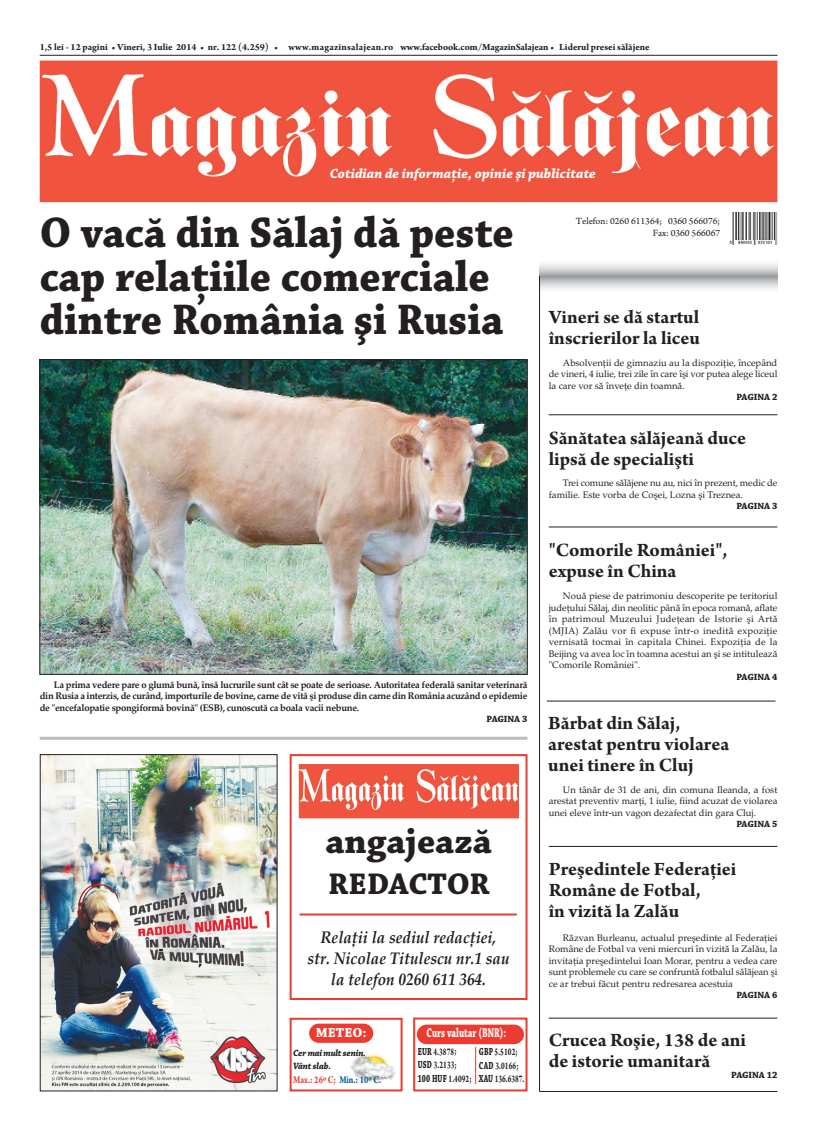
<style>
.page{position:relative;width:820px;height:1134px;background:#fff}
.page>*{position:absolute;margin:0;border:0;box-sizing:border-box;transform-origin:0 0}
.t1{font:700 45px/43px "Chaparral Pro";color:#231f20;scale:.95 1}
.t2{font:700 36.7px "Chaparral Pro";color:#231f20}
.t3{font:700 31.4px "Chaparral Pro";letter-spacing:-.005em;color:#231f20}
.t4{font:700 20px/21px "Arno Pro";color:#231f20}
.t5{font:italic 700 16.8px/21px "Palatino Linotype";color:#231f20;text-align:center;scale:.91 1}
.t6{font:italic 700 14.1px "Chaparral Pro";color:#fff}
.t7{font:700 13.8px "Chaparral Pro";letter-spacing:.005em;color:#fff}
.t8{font:700 13.6px "Chaparral Pro";color:#fff;scale:.66 1}
.t9{font:700 11px "Arno Pro";color:#ee3a2f;scale:.78 1}
.t10{font:700 10.8px/13.7px "Arno Pro";letter-spacing:.015em;color:#231f20;scale:.67 1}
.t11{font:700 10px "Arno Pro";color:#231f20}
.t12{font:10px/12px "Arno Pro";color:#231f20;text-align:right}
.t13{font:9.5px/11.5px "Palatino Linotype";color:#231f20;text-align:justify}
.t14{font:700 9.5px/11.5px "Palatino Linotype";letter-spacing:-.03em;color:#231f20;text-align:justify}
.t15{font:700 9.5px "Chaparral Pro";letter-spacing:-.01em;color:#231f20}
.t16{font:italic 700 9.5px/13.8px "Chaparral Pro";letter-spacing:-.02em;color:#231f20;scale:.95 1}
.s1{color:#005d95}
.s2{font-family:"Chaparral Pro"}
</style>
<div class="page">
<hr style="left:40px;top:55px;width:737px;height:1px;background:#231f20">
<img style="left:42px;top:756px;width:233px;height:333px">
<div style="left:40px;top:754px;width:237px;height:337px;border:1px solid #231f20"></div>
<img style="left:729px;top:212px;width:48px;height:33px">
<div style="left:40px;top:61px;width:737px;height:141px;background:#f0543e"></div>
<img style="left:43px;top:74px;width:730px;height:103px">
<hr style="left:40px;top:737px;width:487px;height:3px;background:#bcbdc0">
<img style="left:42px;top:361px;width:483px;height:311px">
<div style="left:40px;top:359px;width:487px;height:315px;border:1px solid #231f20"></div>
<div style="left:413px;top:1017px;width:114px;height:74px;border:2px solid #ee3a2f"></div>
<div style="left:416px;top:1025px;width:107px;height:19px;background:#ee3a2f;border-radius:10px"></div>
<hr style="left:475px;top:1047px;width:1px;height:37px;background:#ee3a2f">
<div style="left:289px;top:1018px;width:113px;height:73px;border:2px solid #ee3a2f"></div>
<div style="left:346px;top:1048px;width:51px;height:41px;background:#fff"></div>
<img style="left:350px;top:1055px;width:46px;height:27px">
<div style="left:309px;top:1024px;width:64px;height:19px;background:#ee3a2f;border-radius:10px"></div>
<div style="left:289px;top:754px;width:238px;height:246px;border:2px solid #ee3a2f"></div>
<hr style="left:299px;top:913px;width:217px;height:2px;background:#ee3a2f">
<div style="left:299px;top:764px;width:219px;height:54px;background:#f0543e"></div>
<img style="left:299px;top:769px;width:218px;height:40px">
<hr style="left:539px;top:276px;width:1px;height:815px;background:#231f20">
<hr style="left:539px;top:1091px;width:238px;height:1px;background:#231f20">
<hr style="left:548px;top:414px;width:229px;height:1px;background:#231f20">
<hr style="left:546px;top:700px;width:229px;height:1px;background:#231f20">
<hr style="left:548px;top:526px;width:229px;height:1px;background:#231f20">
<hr style="left:548px;top:846px;width:229px;height:1px;background:#231f20">
<hr style="left:548px;top:1017px;width:229px;height:1px;background:#231f20">
<p class="t11" style="left:40px;top:43px;width:611px">1,5 lei - 12 pagini • Vineri, 3 Iulie 2014 • nr. 122 (4.259) • www.magazinsalajean.ro www.facebook.com/MagazinSalajean • Liderul presei sălăjene</p>
<h3 class="t6" style="left:329px;top:165px;width:268px">Cotidian de informaţie, opinie şi publicitate</h3>
<h1 class="t1" style="left:40px;top:216px;width:500px">O vacă din Sălaj dă peste cap relaţiile comerciale dintre România şi Rusia</h1>
<p class="t14" style="left:40px;top:680px;width:489px;text-indent:14px">La prima vedere pare o glumă bună, însă lucrurile sunt cât se poate de serioase. Autoritatea federală sanitar veterinară din Rusia a interzis, de curând, importurile de bovine, carne de vită şi produse din carne din România acuzând o epidemie de "encefalopatie spongiformă bovină" (ESB), cunoscută ca boala vacii nebune.</p>
<p class="t15" style="left:486px;top:716px;width:42px">PAGINA 3</p>
<h2 class="t2" style="left:325px;top:827px;width:168px">angajează</h2>
<h3 class="t3" style="left:328px;top:872px;width:163px">REDACTOR</h3>
<h3 class="t5" style="left:307px;top:926px;width:223px">Relaţii la sediul redacţiei, str. Nicolae Titulescu nr.1 sau la telefon 0260 611 364.</h3>
<h3 class="t7" style="left:315px;top:1027px;width:52px">METEO:</h3>
<p class="t16" style="left:293px;top:1045px;width:78px">Cer mai mult senin.<br>Vânt slab.</p>
<p class="t9" style="left:293px;top:1076px;width:114px">Max.: 26º C; <span class="s1">Min.: 10º C.</span></p>
<h3 class="t8" style="left:426px;top:1028px;width:122px">Curs valutar (BNR):</h3>
<p class="t10" style="left:417px;top:1046px;width:82px"><span class="s2">EUR</span> 4.3878;<br><span class="s2">USD</span> 3.2133;<br><span class="s2">100 HUF</span> 1.4092;</p>
<p class="t10" style="left:479px;top:1046px;width:69px"><span class="s2">GBP</span> 5.5102;<br><span class="s2">CAD</span> 3.0166;<br><span class="s2">XAU</span> 136.6387.</p>
<p class="t12" style="left:575px;top:214px;width:146px">Telefon: 0260 611364; 0360 566076;<br>Fax: 0360 566067</p>
<h3 class="t4" style="left:548px;top:308px;width:152px">Vineri se dă startul înscrierilor la liceu</h3>
<p class="t13" style="left:548px;top:358px;width:230px;text-indent:14px">Absolvenţii de gimnaziu au la dispoziţie, începând de vineri, 4 iulie, trei zile în care îşi vor putea alege liceul la care vor să înveţe din toamnă.</p>
<p class="t15" style="left:736px;top:393px;width:42px">PAGINA 2</p>
<h3 class="t4" style="left:548px;top:429px;width:199px">Sănătatea sălăjeană duce lipsă de specialişti</h3>
<p class="t13" style="left:548px;top:478px;width:230px;text-indent:14px">Trei comune sălăjene nu au, nici în prezent, medic de familie. Este vorba de Coşei, Lozna şi Treznea.</p>
<p class="t15" style="left:736px;top:502px;width:42px">PAGINA 3</p>
<h3 class="t4" style="left:548px;top:541px;width:180px">"Comorile României", expuse în China</h3>
<p class="t13" style="left:548px;top:591px;width:230px;text-indent:14px">Nouă piese de patrimoniu descoperite pe teritoriul judeţului Sălaj, din neolitic până în epoca romană, aflate în patrimoul Muzeului Judeţean de Istorie şi Artă (MJIA) Zalău vor fi expuse într-o inedită expoziţie vernisată tocmai în capitala Chinei. Expoziţia de la Beĳing va avea loc în toamna acestui an şi se intitulează "Comorile României".</p>
<p class="t15" style="left:736px;top:673px;width:42px">PAGINA 4</p>
<h3 class="t4" style="left:548px;top:714px;width:182px">Bărbat din Sălaj, arestat pentru violarea unei tinere în Cluj</h3>
<p class="t13" style="left:548px;top:785px;width:230px;text-indent:14px">Un tânăr de 31 de ani, din comuna Ileanda, a fost arestat preventiv marţi, 1 iulie, fiind acuzat de violarea unei eleve într-un vagon dezafectat din gara Cluj.</p>
<p class="t15" style="left:736px;top:821px;width:42px">PAGINA 5</p>
<h3 class="t4" style="left:548px;top:860px;width:189px">Preşedintele Federaţiei<br>Române de Fotbal,<br>în vizită la Zalău</h3>
<p class="t13" style="left:548px;top:933px;width:230px;text-indent:14px">Răzvan Burleanu, actualul preşedinte al Federaţiei Române de Fotbal va veni miercuri în vizită la Zalău, la invitaţia preşedintelui Ioan Morar, pentru a vedea care sunt problemele cu care se confruntă fotbalul sălăjean şi ce ar trebui făcut pentru redresarea acestuia</p>
<p class="t15" style="left:736px;top:991px;width:42px">PAGINA 6</p>
<h3 class="t4" style="left:548px;top:1031px;width:199px">Crucea Roşie, 138 de ani de istorie umanitară</h3>
<p class="t15" style="left:730px;top:1072px;width:48px">PAGINA 12</p>
</div>
